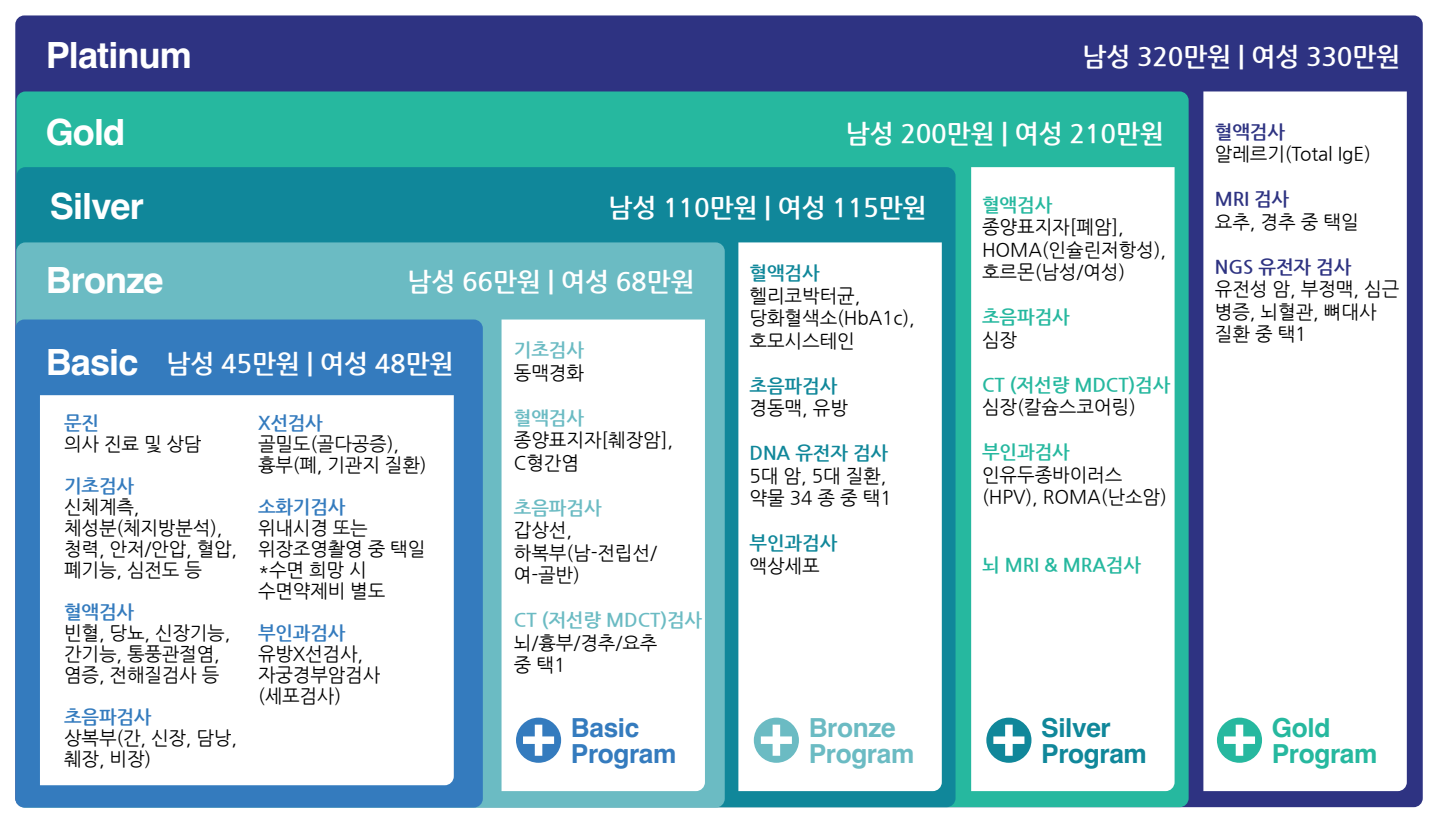
<style>
.page{position:relative;width:1440px;height:830px;background:#fff}
.page>*{position:absolute;margin:0;border:0;box-sizing:border-box;transform-origin:0 0}
.t1{font:700 36.15px "Helvetica";letter-spacing:-.025em;color:#fff}
.t2{font:700 26.25px/26.2px "Helvetica";letter-spacing:-.015em;color:#6bbbc3}
.t3{font:700 26.25px/26.2px "Helvetica";letter-spacing:-.015em;color:#10879a}
.t4{font:700 26.25px/26.2px "Helvetica";letter-spacing:-.015em;color:#347bbe}
.t5{font:700 26.25px/26.2px "Helvetica";letter-spacing:-.015em;color:#26b89f}
.t6{font:700 25.8px "Nanum Gothic";letter-spacing:-.01em;color:#fff}
.t7{font:18.75px/21px "Nanum Gothic";letter-spacing:-.005em;color:#000}
.t8{font:700 18.75px "Nanum Gothic";letter-spacing:-.005em;color:#26b89f}
.t9{font:700 18.75px "Nanum Gothic";letter-spacing:-.01em;color:#347bbe}
.t10{font:700 18.75px "Nanum Gothic";letter-spacing:-.005em;color:#6bbbc3}
.t11{font:700 18.75px "Nanum Gothic";letter-spacing:-.005em;color:#10879a}
.t12{font:700 18.75px "Nanum Gothic";letter-spacing:-.005em;color:#2e3382}
.s1{font-family:"Helvetica";font-size:36.15px}
</style>
<div class="page">
<div style="left:15px;top:15px;width:1408px;height:792px;background:#2e3382;border-radius:9px"></div>
<div style="left:16px;top:91px;width:1173px;height:716px;background:#26b89f;border-radius:9px"></div>
<div style="left:16px;top:167px;width:940px;height:640px;background:#10879a;border-radius:9px"></div>
<div style="left:16px;top:242px;width:709px;height:565px;background:#6bbbc3;border-radius:9px"></div>
<div style="left:15px;top:319px;width:468px;height:488px;background:#347bbe;border-radius:9px"></div>
<div style="left:40px;top:395px;width:414px;height:390px;background:#fff"></div>
<div style="left:502px;top:319px;width:203px;height:472px;background:#fff"></div>
<div style="left:738px;top:242px;width:204px;height:549px;background:#fff"></div>
<div style="left:971px;top:167px;width:204px;height:624px;background:#fff"></div>
<div style="left:1203px;top:91px;width:204px;height:700px;background:#fff"></div>
<div style="left:516px;top:717px;width:45px;height:45px;background:#347bbe;border-radius:50%"></div>
<svg style="left:523px;top:724px;width:31px;height:31px"></svg>
<div style="left:754px;top:717px;width:45px;height:45px;background:#6bbbc3;border-radius:50%"></div>
<svg style="left:761px;top:724px;width:31px;height:31px"></svg>
<div style="left:986px;top:717px;width:45px;height:45px;background:#10879a;border-radius:50%"></div>
<svg style="left:993px;top:724px;width:31px;height:31px"></svg>
<div style="left:1217px;top:717px;width:45px;height:45px;background:#26b89f;border-radius:50%"></div>
<svg style="left:1224px;top:724px;width:31px;height:31px"></svg>
<h1 class="t1" style="left:46px;top:34px;width:148px">Platinum</h1>
<h3 class="t6" style="left:1082px;top:44px;width:320px">남성 320만원 | 여성 330만원</h3>
<h1 class="t1" style="left:46px;top:110px;width:81px">Gold</h1>
<h3 class="t6" style="left:846px;top:121px;width:320px">남성 200만원 | 여성 210만원</h3>
<p class="t12" style="left:1215px;top:123px;width:72px">혈액검사</p>
<p class="t7" style="left:1215px;top:144px;width:158px">알레르기(Total IgE)</p>
<p class="t12" style="left:1215px;top:190px;width:76px">MRI 검사</p>
<p class="t7" style="left:1215px;top:212px;width:145px">요추, 경추 중 택일</p>
<p class="t12" style="left:1215px;top:258px;width:138px">NGS 유전자 검사</p>
<p class="t7" style="left:1215px;top:278px;width:186px;line-height:22.5px">유전성 암, 부정맥, 심근 병증, 뇌혈관, 뼈대사 질환 중 택1</p>
<h1 class="t1" style="left:50px;top:185px;width:95px">Silver</h1>
<h3 class="t6" style="left:608px;top:195px;width:320px">남성 110만원 | 여성 115만원</h3>
<p class="t8" style="left:982px;top:195px;width:72px">혈액검사</p>
<p class="t7" style="left:982px;top:216px;width:186px;line-height:22.5px">종양표지자[폐암],<br>HOMA(인슐린저항성), 호르몬(남성/여성)</p>
<p class="t8" style="left:982px;top:308px;width:89px">초음파검사</p>
<p class="t7" style="left:982px;top:329px;width:37px">심장</p>
<p class="t8" style="left:982px;top:375px;width:190px">CT (저선량 MDCT)검사</p>
<p class="t7" style="left:982px;top:397px;width:155px">심장(칼슘스코어링)</p>
<p class="t8" style="left:982px;top:443px;width:89px">부인과검사</p>
<p class="t7" style="left:982px;top:464px;width:186px;line-height:22.5px">인유두종바이러스 (HPV), ROMA(난소암)</p>
<p class="t11" style="left:750px;top:264px;width:72px">혈액검사</p>
<p class="t7" style="left:750px;top:284px;width:167px;line-height:22.5px">헬리코박터균, 당화혈색소(HbA1c), 호모시스테인</p>
<p class="t11" style="left:750px;top:376px;width:89px">초음파검사</p>
<p class="t7" style="left:750px;top:398px;width:100px">경동맥, 유방</p>
<p class="t11" style="left:750px;top:444px;width:140px">DNA 유전자 검사</p>
<p class="t7" style="left:750px;top:464px;width:144px;line-height:22.5px">5대 암, 5대 질환, 약물 34 종 중 택1</p>
<p class="t11" style="left:750px;top:534px;width:89px">부인과검사</p>
<p class="t7" style="left:750px;top:555px;width:72px">액상세포</p>
<h1 class="t1" style="left:46px;top:258px;width:119px">Bronze</h1>
<h3 class="t6" style="left:407px;top:269px;width:289px">남성 66만원 | 여성 68만원</h3>
<p class="t10" style="left:514px;top:341px;width:72px">기초검사</p>
<p class="t7" style="left:514px;top:362px;width:72px">동맥경화</p>
<p class="t10" style="left:514px;top:408px;width:72px">혈액검사</p>
<p class="t7" style="left:514px;top:429px;width:161px;line-height:22.5px">종양표지자[췌장암],<br>C형간염</p>
<p class="t10" style="left:514px;top:498px;width:89px">초음파검사</p>
<p class="t7" style="left:514px;top:519px;width:145px;line-height:22.5px">갑상선, 하복부(남-전립선/ 여-골반)</p>
<p class="t10" style="left:514px;top:611px;width:190px">CT (저선량 MDCT)검사</p>
<p class="t7" style="left:514px;top:632px;width:145px;line-height:22.5px">뇌/흉부/경추/요추 중 택1</p>
<h3 class="t6" style="left:46px;top:351px;width:410px"><span class="s1">Basic</span> 남성 45만원 | 여성 48만원</h3>
<p class="t9" style="left:64px;top:414px;width:37px">문진</p>
<p class="t7" style="left:64px;top:434px;width:139px">의사 진료 및 상담</p>
<p class="t9" style="left:64px;top:477px;width:71px">기초검사</p>
<p class="t7" style="left:64px;top:497px;width:175px">신체계측, 체성분(체지방분석), 청력, 안저/안압, 혈압, 폐기능, 심전도 등</p>
<p class="t9" style="left:64px;top:603px;width:71px">혈액검사</p>
<p class="t7" style="left:64px;top:623px;width:168px">빈혈, 당뇨, 신장기능, 간기능, 통풍관절염, 염증, 전해질검사 등</p>
<p class="t9" style="left:64px;top:708px;width:89px">초음파검사</p>
<p class="t7" style="left:64px;top:728px;width:174px">상복부(간, 신장, 담낭, 췌장, 비장)</p>
<p class="t9" style="left:258px;top:414px;width:66px">X선검사</p>
<p class="t7" style="left:258px;top:434px;width:170px">골밀도(골다공증), 흉부(폐, 기관지 질환)</p>
<p class="t9" style="left:258px;top:498px;width:89px">소화기검사</p>
<p class="t7" style="left:258px;top:518px;width:169px">위내시경 또는 위장조영촬영 중 택일 *수면 희망 시 수면약제비 별도</p>
<p class="t9" style="left:258px;top:624px;width:89px">부인과검사</p>
<p class="t7" style="left:258px;top:644px;width:124px">유방X선검사, 자궁경부암검사 (세포검사)</p>
<p class="t8" style="left:982px;top:555px;width:160px">뇌 MRI &amp; MRA검사</p>
<h2 class="t4" style="left:571px;top:717px;width:107px">Basic<br>Program</h2>
<h2 class="t2" style="left:809px;top:717px;width:107px">Bronze<br>Program</h2>
<h2 class="t3" style="left:1041px;top:717px;width:107px">Silver<br>Program</h2>
<h2 class="t5" style="left:1272px;top:717px;width:107px">Gold<br>Program</h2>
</div>
